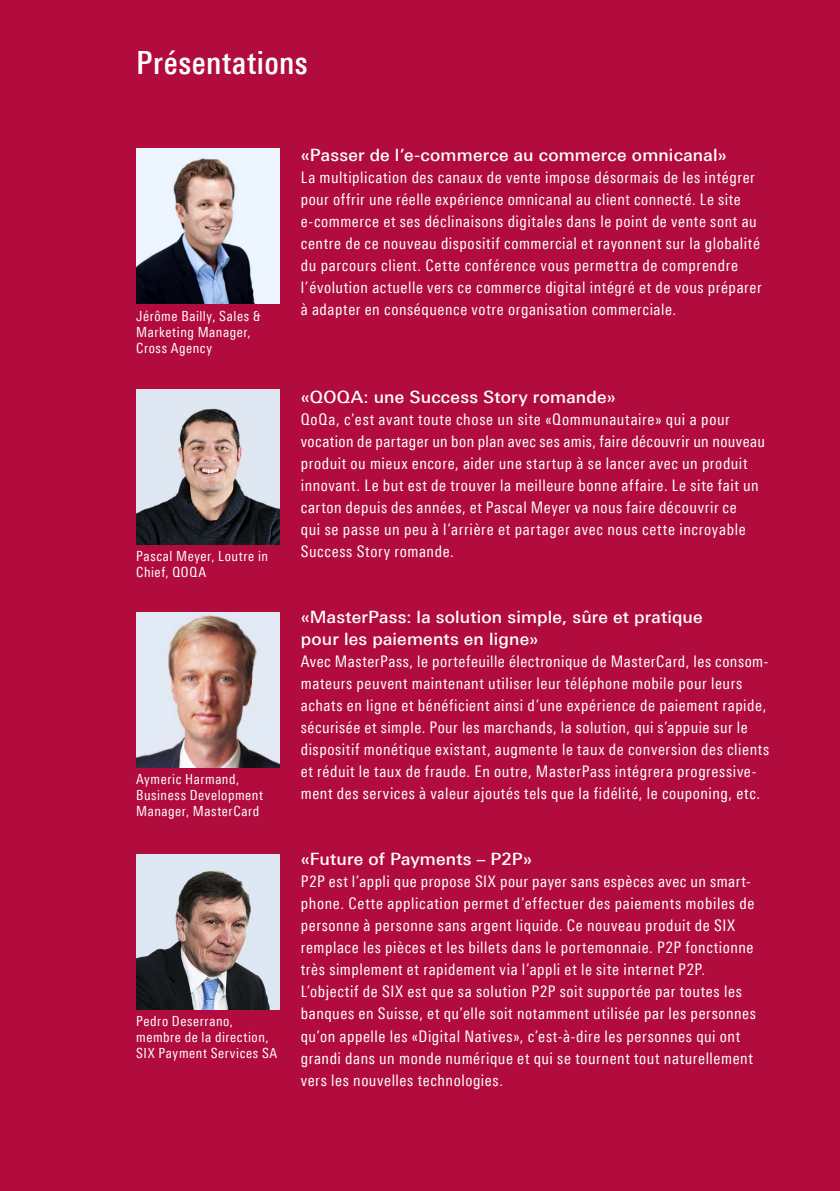
<style>
.page{position:relative;width:840px;height:1191px;background:#fff}
.page>*{position:absolute;margin:0;border:0;box-sizing:border-box;transform-origin:0 0}
.t1{font:500 32px "Linotype Univers 520 Cn";letter-spacing:.02em;color:#fff}
.t2{font:500 17px/22px "Linotype Univers 530";letter-spacing:.01em;color:#fff}
.t3{font:16px/22px "Linotype Univers 420 Cn";letter-spacing:.035em;color:#fff}
.t4{font:14px/16px "Linotype Univers 420 Cn";letter-spacing:.04em;color:#fff}
</style>
<div class="page">
<div style="left:0;top:0;width:839px;height:1191px;background:#b20b3e"></div>
<img style="left:136px;top:149px;width:143px;height:154px">
<img style="left:136px;top:389px;width:143px;height:155px">
<img style="left:136px;top:612px;width:143px;height:155px">
<img style="left:136px;top:854px;width:143px;height:155px">
<h1 class="t1" style="left:136px;top:44px;width:173px">Présentations</h1>
<p class="t4" style="left:136px;top:307px;width:126px">Jérôme Bailly, Sales &amp;<br>Marketing Manager,<br>Cross Agency</p>
<p class="t4" style="left:136px;top:548px;width:133px">Pascal Meyer, Loutre in<br>Chief, QOQA</p>
<p class="t4" style="left:136px;top:771px;width:128px">Aymeric Harmand,<br>Business Development<br>Manager, MasterCard</p>
<p class="t4" style="left:136px;top:1013px;width:142px">Pedro Deserrano, membre de la direction,<br>SIX Payment Services SA</p>
<p class="t2" style="left:300px;top:144px;width:427px">«Passer de l’e-commerce au commerce omnicanal»</p>
<p class="t3" style="left:300px;top:166px;width:462px">La multiplication des canaux de vente impose désormais de les intégrer pour offrir une réelle expérience omnicanal au client connecté. Le site e-commerce et ses déclinaisons digitales dans le point de vente sont au centre de ce nouveau dispositif commercial et rayonnent sur la globalité du parcours client. Cette conférence vous permettra de comprendre l’évolution actuelle vers ce commerce digital intégré et de vous préparer à adapter en conséquence votre organisation commerciale.</p>
<p class="t2" style="left:300px;top:386px;width:316px">«QOQA: une Success Story romande»</p>
<p class="t3" style="left:300px;top:408px;width:465px">QoQa, c’est avant toute chose un site «Qommunautaire» qui a pour vocation de partager un bon plan avec ses amis, faire découvrir un nouveau produit ou mieux encore, aider une startup à se lancer avec un produit innovant. Le but est de trouver la meilleure bonne affaire. Le site fait un carton depuis des années, et Pascal Meyer va nous faire découvrir ce<br>qui se passe un peu à l’arrière et partager avec nous cette incroyable Success Story romande.</p>
<p class="t2" style="left:300px;top:606px;width:403px">«MasterPass: la solution simple, sûre et pratique pour les paiements en ligne»</p>
<p class="t3" style="left:300px;top:650px;width:469px">Avec MasterPass, le portefeuille électronique de MasterCard, les consom&shy;mateurs peuvent maintenant utiliser leur téléphone mobile pour leurs achats en ligne et bénéficient ainsi d’une expérience de paiement rapide, sécurisée et simple. Pour les marchands, la solution, qui s’appuie sur le dispositif monétique existant, augmente le taux de conversion des clients et réduit le taux de fraude. En outre, MasterPass intégrera progressive&shy;ment des services à valeur ajoutés tels que la fidélité, le couponing, etc.</p>
<p class="t2" style="left:300px;top:848px;width:233px">«Future of Payments – P2P»</p>
<p class="t3" style="left:300px;top:870px;width:456px">P2P est l’appli que propose SIX pour payer sans espèces avec un smart&shy;phone. Cette application permet d’effectuer des paiements mobiles de personne à personne sans argent liquide. Ce nouveau produit de SIX remplace les pièces et les billets dans le portemonnaie. P2P fonctionne très simplement et rapidement via l’appli et le site internet P2P.<br>L’objectif de SIX est que sa solution P2P soit supportée par toutes les banques en Suisse, et qu’elle soit notamment utilisée par les personnes qu’on appelle les «Digital Natives», c’est-à-dire les personnes qui ont grandi dans un monde numérique et qui se tournent tout naturellement vers les nouvelles technologies.</p>
</div>
